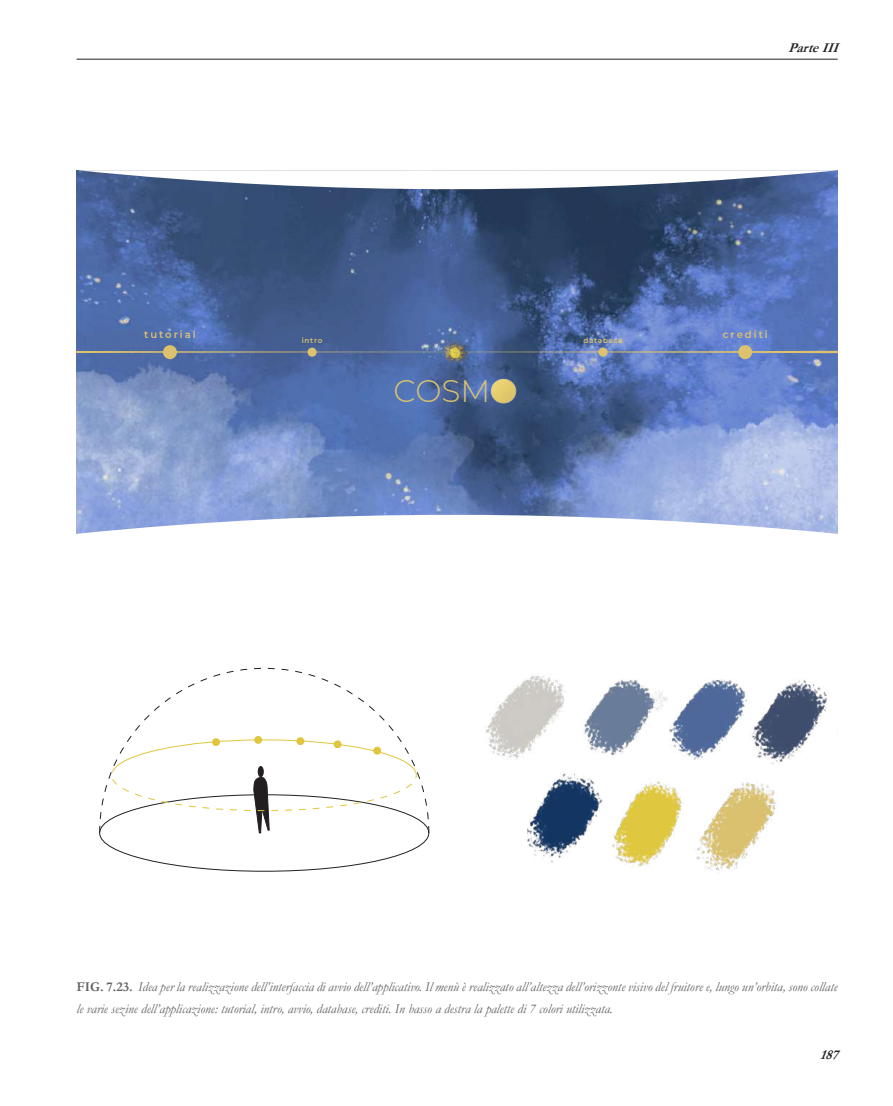
<style>
.page{position:relative;width:893px;height:1106px;background:#fff}
.page>*{position:absolute;margin:0;border:0;box-sizing:border-box;transform-origin:0 0}
.t1{font:300 31.2px "Montserrat";color:#dcc26e}
.t2{font:italic 13.5px/21.6px "Garamond";color:#636366}
.t3{font:italic 700 13.5px "Garamond";color:#231f20}
.t4{font:600 10.05px "Montserrat";letter-spacing:.2em;color:#dcc26e}
.t5{font:600 7.2px "Montserrat";letter-spacing:.1em;color:#dcc26e}
.s1{font-weight:700;font-style:normal}
</style>
<div class="page">
<hr style="left:77px;top:59px;width:761px;height:1px;background:#231f20">
<svg style="left:99px;top:667px;width:330px;height:166px"></svg>
<svg style="left:111px;top:735px;width:306px;height:98px"></svg>
<img style="left:486px;top:674px;width:341px;height:90px">
<img style="left:527px;top:773px;width:251px;height:98px">
<img style="left:77px;top:196px;width:761px;height:312px">
<svg style="left:77px;top:170px;width:761px;height:26px"></svg>
<svg style="left:77px;top:508px;width:761px;height:26px"></svg>
<img style="left:487px;top:374px;width:34px;height:34px">
<svg style="left:598px;top:347px;width:10px;height:10px"></svg>
<div style="left:308px;top:347px;width:9px;height:10px;background:#dcc26e;border-radius:50%"></div>
<div style="left:163px;top:345px;width:14px;height:14px;background:#dcc26e;border-radius:50%"></div>
<div style="left:738px;top:345px;width:14px;height:14px;background:#dcc26e;border-radius:50%"></div>
<svg style="left:77px;top:351px;width:761px;height:2px"></svg>
<img style="left:433px;top:330px;width:47px;height:44px">
<p class="t3" style="left:788px;top:39px;width:58px">ParteIII</p>
<p class="t4" style="left:144px;top:327px;width:53px">tutorial</p>
<p class="t4" style="left:723px;top:327px;width:47px">crediti</p>
<p class="t5" style="left:302px;top:335px;width:22px">intro</p>
<p class="t5" style="left:583px;top:335px;width:41px">database</p>
<h1 class="t1" style="left:393px;top:369px;width:98px">COSM</h1>
<p class="t2" style="left:77px;top:976px;width:763px"><span class="s1">FIG. 7.23.</span> Idea per la realizzazione dell’interfaccia di avvio dell’applicativo. Il menù è realizzato all’altezza dell’orizzonte visivo del fruitore e, lungo un’orbita, sono collate le varie sezine dell’applicazione: tutorial, intro, avvio, database, crediti. In basso a destra la palette di 7 colori utilizzata.</p>
<p class="t3" style="left:820px;top:1045px;width:26px">187</p>
</div>
